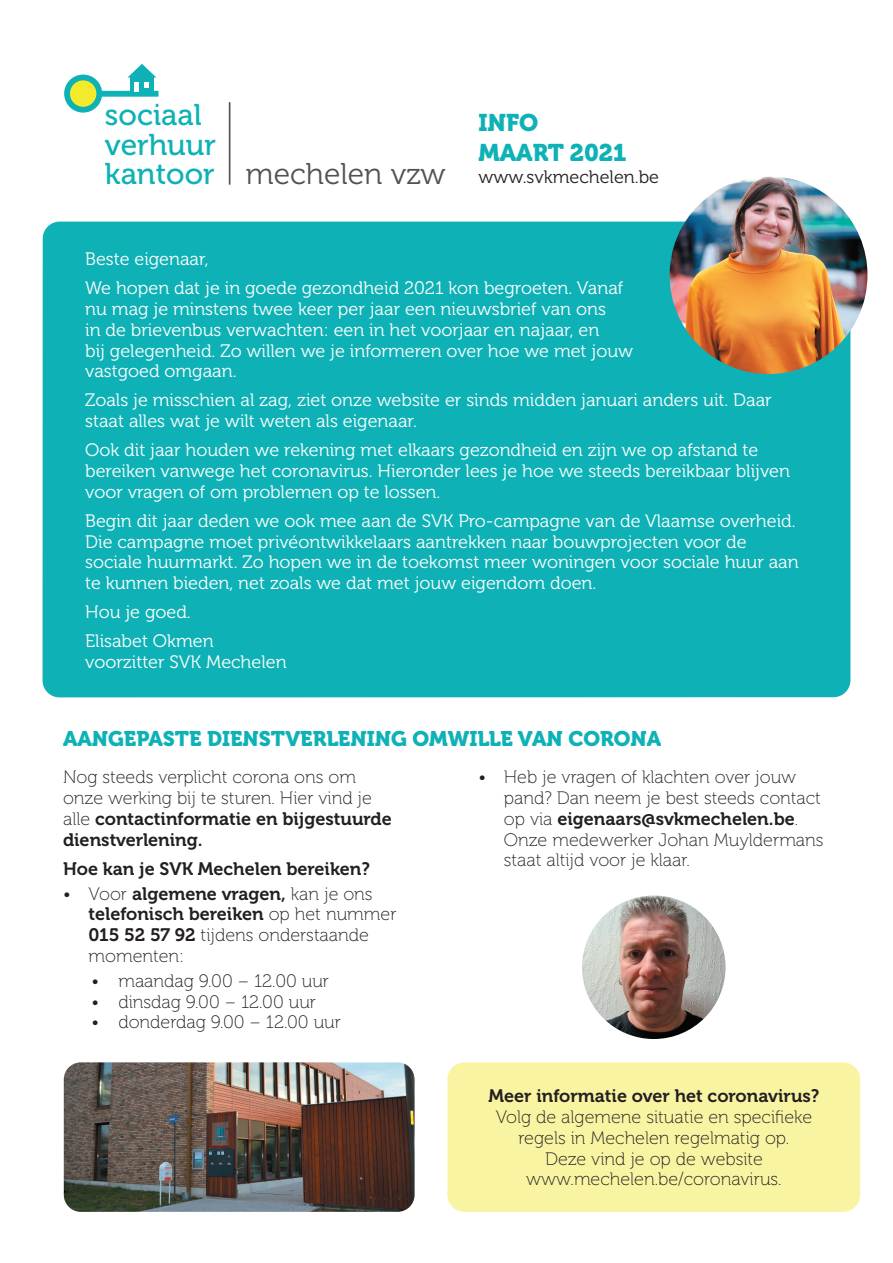
<style>
.page{position:relative;width:893px;height:1263px;background:#fff}
.page>*{position:absolute;margin:0;border:0;box-sizing:border-box;transform-origin:0 0}
.t1{font:30px "Museo 300";color:#505355}
.t2{font:30px/29.4px "Museo 500";color:#0eb2b6}
.t3{font:24px/30.6px "Museo 900";color:#0eb2b6}
.t4{font:21px "Museo 900";color:#0eb2b6}
.t5{font:18px/20.7px "Museo 300";color:#fff}
.t6{font:18px/20.7px "Museo 100";color:#231f20}
.t7{font:18px/20.7px "Museo 700";color:#231f20}
.t8{font:18px "Museo 300";color:#231f20}
.s1{font-family:"Museo 500";color:#0eb2b6}
.s2{font-family:"Museo 100"}
.s3{font-family:"Museo 700"}
</style>
<div class="page">
<div style="left:43px;top:222px;width:807px;height:475px;background:#0eb2b6;border-radius:17px"></div>
<img style="left:670px;top:176px;width:197px;height:198px;border-radius:99px">
<img style="left:582px;top:895px;width:143px;height:144px;border-radius:72px">
<div style="left:447px;top:1062px;width:413px;height:150px;background:#f9f4a2;border-radius:17px"></div>
<svg style="left:64px;top:75px;width:38px;height:38px"></svg>
<div style="left:97px;top:91px;width:62px;height:6px;background:#0eb2b6"></div>
<svg style="left:127px;top:64px;width:29px;height:27px"></svg>
<hr style="left:229px;top:102px;width:1px;height:83px;background:#505355">
<img style="left:64px;top:1062px;width:351px;height:150px">
<h1 class="t2" style="left:105px;top:101px;width:112px">sociaal verhuur</h1>
<h1 class="t1" style="left:105px;top:157px;width:342px"><span class="s1">kantoor</span> mechelen vzw</h1>
<h2 class="t3" style="left:478px;top:107px;width:150px">INFO<br>MAART 2021</h2>
<p class="t8" style="left:478px;top:167px;width:182px">www.svkmechelen.be</p>
<p class="t5" style="left:85px;top:245px;width:540px;line-height:29.2px">Beste eigenaar,<br>We hopen dat je in goede gezondheid 2021 kon begroeten. Vanaf</p>
<p class="t5" style="left:85px;top:299px;width:550px">nu mag je minstens twee keer per jaar een nieuwsbrief van ons<br>in de brievenbus verwachten: een in het voorjaar en najaar, en<br>bij gelegenheid. Zo willen we je informeren over hoe we met jouw vastgoed omgaan.</p>
<p class="t5" style="left:85px;top:390px;width:688px">Zoals je misschien al zag, ziet onze website er sinds midden januari anders uit. Daar staat alles wat je wilt weten als eigenaar.</p>
<p class="t5" style="left:85px;top:440px;width:706px">Ook dit jaar houden we rekening met elkaars gezondheid en zijn we op afstand te bereiken vanwege het coronavirus. Hieronder lees je hoe we steeds bereikbaar blijven voor vragen of om problemen op te lossen.</p>
<p class="t5" style="left:85px;top:511px;width:715px">Begin dit jaar deden we ook mee aan de SVK Pro-campagne van de Vlaamse overheid.<br>Die campagne moet privéontwikkelaars aantrekken naar bouwprojecten voor de sociale huurmarkt. Zo hopen we in de toekomst meer woningen voor sociale huur aan te kunnen bieden, net zoals we dat met jouw eigendom doen.</p>
<p class="t5" style="left:85px;top:598px;width:130px;line-height:29.2px">Hou je goed.<br>Elisabet Okmen</p>
<p class="t5" style="left:85px;top:652px;width:203px">voorzitter SVK Mechelen</p>
<p class="t4" style="left:63px;top:726px;width:600px">AANGEPASTE DIENSTVERLENING OMWILLE VAN CORONA</p>
<p class="t6" style="left:63px;top:767px;width:310px">Nog steeds verplicht corona ons om onze werking bij te sturen. Hier vind je</p>
<p class="t7" style="left:63px;top:808px;width:330px"><span class="s2">alle</span> contactinformatie en bijgestuurde dienstverlening.</p>
<p class="t7" style="left:63px;top:858px;width:308px">Hoe kan je SVK Mechelen bereiken?</p>
<p class="t7" style="left:89px;top:883px;width:309px;text-indent:-26px"><span class="s2">• Voor</span> algemene vragen, <span class="s2">kan je ons </span>telefonisch bereiken <span class="s2">op het nummer</span></p>
<p class="t6" style="left:89px;top:925px;width:282px"><span class="s3">015 52 57 92</span> tijdens onderstaande momenten:</p>
<p class="t6" style="left:91px;top:971px;width:239px">• maandag 9.00 – 12.00 uur</p>
<p class="t6" style="left:91px;top:991px;width:226px">• dinsdag 9.00 – 12.00 uur</p>
<p class="t6" style="left:91px;top:1012px;width:251px">• donderdag 9.00 – 12.00 uur</p>
<p class="t6" style="left:504px;top:767px;width:319px;text-indent:-26px">• Heb je vragen of klachten over jouw pand? Dan neem je best steeds contact</p>
<p class="t7" style="left:504px;top:808px;width:296px"><span class="s2">op via</span> eigenaars@svkmechelen.be<span class="s2">.</span></p>
<p class="t6" style="left:504px;top:829px;width:321px">Onze medewerker Johan Muyldermans staat altijd voor je klaar.</p>
<p class="t7" style="left:488px;top:1086px;width:332px">Meer informatie over het coronavirus?</p>
<p class="t6" style="left:496px;top:1107px;width:318px;text-align:center">Volg de algemene situatie en specifieke regels in Mechelen regelmatig op.<br>Deze vind je op de website www.mechelen.be/coronavirus.</p>
</div>
